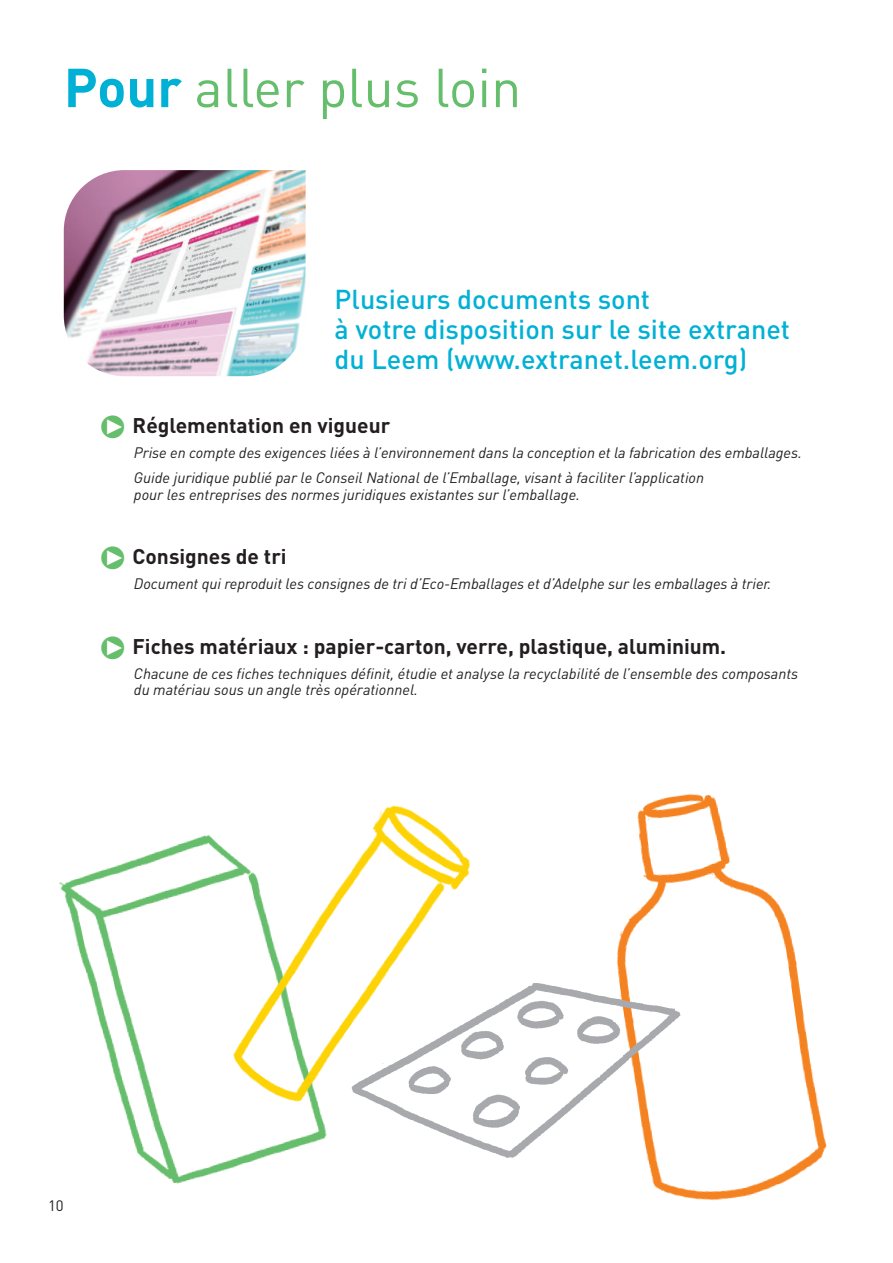
<style>
.page{position:relative;width:893px;height:1263px;background:#fff}
.page>*{position:absolute;margin:0;border:0;box-sizing:border-box;transform-origin:0 0}
.t1{font:54px "DIN";color:#65be6b}
.t2{font:500 27px/30px "DIN";color:#00b1d5}
.t3{font:700 21px "DIN";color:#231f20}
.t4{font:italic 15px/25px "DIN";color:#231f20}
.t5{font:15px "DIN";color:#231f20}
.s1{font-weight:700;color:#00b1d5}
.s2{color:#65be6b}
</style>
<div class="page">
<img style="left:64px;top:170px;width:242px;height:206px">
<img style="left:59px;top:837px;width:268px;height:347px">
<img style="left:617px;top:794px;width:210px;height:407px">
<img style="left:445px;top:948px;width:258px;height:223px">
<img style="left:199px;top:805px;width:311px;height:329px">
<h1 class="t1" style="left:64px;top:57px;width:459px"><span class="s1">Pour</span> aller plus loin</h1>
<h2 class="t2" style="left:335px;top:285px;width:457px">Plusieurs documents sont<br>à votre disposition sur le site extranet du Leem (www.extranet.leem.org)</h2>
<h3 class="t3" style="left:98px;top:414px;width:294px"><span class="s2">❑</span> Réglementation en vigueur</h3>
<p class="t4" style="left:134px;top:442px;width:669px">Prise en compte des exigences liées à l’environnement dans la conception et la fabrication des emballages.<br>Guide juridique publié par le Conseil National de l’Emballage, visant à faciliter l’application</p>
<p class="t4" style="left:134px;top:483px;width:448px">pour les entreprises des normes juridiques existantes sur l’emballage.</p>
<h3 class="t3" style="left:98px;top:545px;width:190px"><span class="s2">❑</span> Consignes de tri</h3>
<p class="t4" style="left:134px;top:573px;width:639px">Document qui reproduit les consignes de tri d’Eco-Emballages et d’Adelphe sur les emballages à trier.</p>
<h3 class="t3" style="left:98px;top:634px;width:630px"><span class="s2">❑</span> Fiches matériaux : papier-carton, verre, plastique, aluminium.</h3>
<p class="t4" style="left:134px;top:667px;width:666px;line-height:16.5px">Chacune de ces fiches techniques définit, étudie et analyse la recyclabilité de l’ensemble des composants du matériau sous un angle très opérationnel.</p>
<p class="t5" style="left:48px;top:1197px;width:17px">10</p>
</div>
